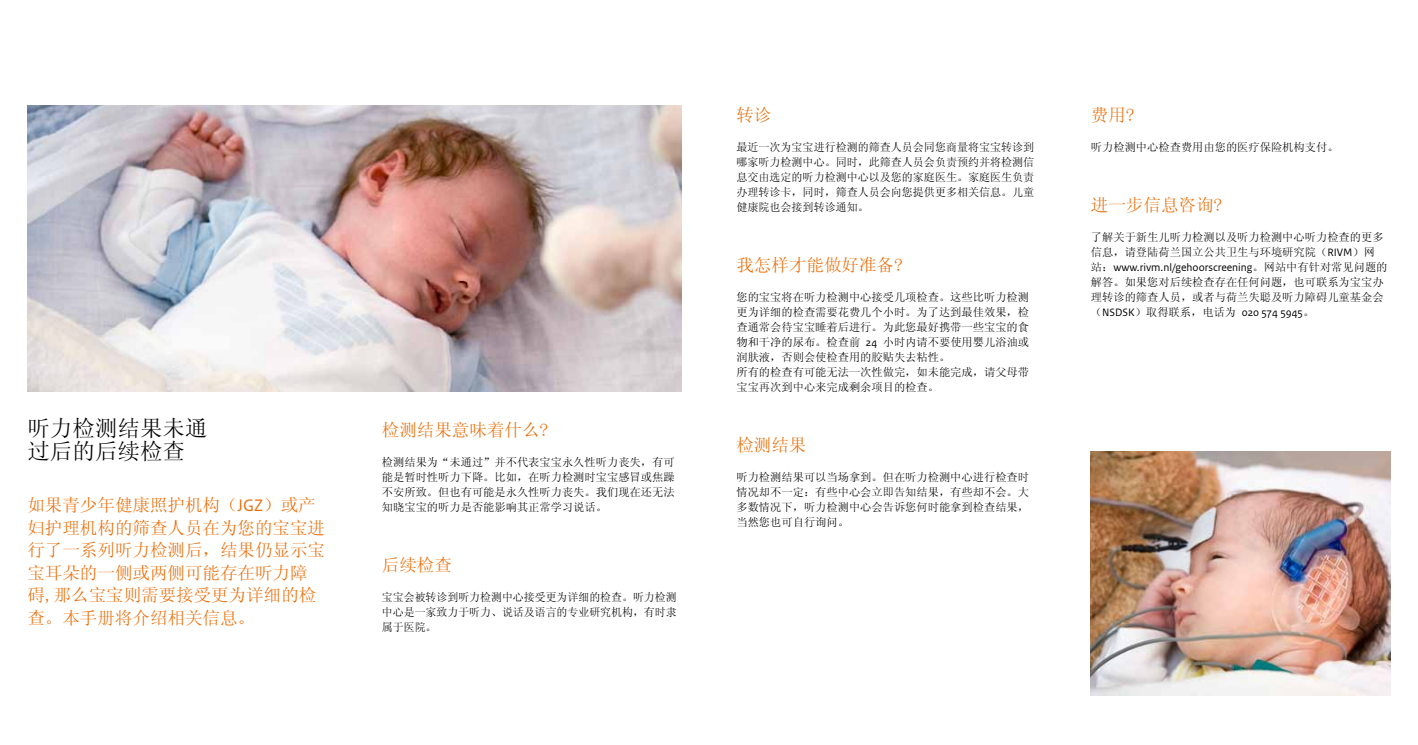
<style>
.page{position:relative;width:1418px;height:745px;background:#fff}
.page>*{position:absolute;margin:0;border:0;box-sizing:border-box;transform-origin:0 0}
.t1{font:22.5px/22.5px "Sim Sun";color:#000}
.t2{font:17.5px/22.5px "Sim Sun";color:#eb6e08}
.t3{font:11.25px/15px "Sim Sun";color:#000;text-align:justify}
.t4{font:11.25px "Rijksoverheid Sans Text";color:#000}
.s1{font-family:"Rijksoverheid Sans Text"}
.s2{font-family:"Sim Sun"}
</style>
<div class="page">
<img style="left:27px;top:105px;width:654px;height:286px">
<img style="left:1090px;top:451px;width:300px;height:243px">
<h1 class="t1" style="left:27px;top:416px;width:182px">听力检测结果未通过后的后续检查</h1>
<h2 class="t2" style="left:27px;top:493px;width:299px">如果青少年健康照护机构（<span class="s1">JGZ</span>）或产妇护理机构的筛查人员在为您的宝宝进行了一系列听力检测后，结果仍显示宝宝耳朵的一侧或两侧可能存在听力障碍,那么宝宝则需要接受更为详细的检查。本手册将介绍相关信息。</h2>
<h2 class="t2" style="left:382px;top:418px;width:168px">检测结果意味着什么?</h2>
<p class="t3" style="left:382px;top:454px;width:294px">检测结果为“未通过”并不代表宝宝永久性听力丧失，有可能是暂时性听力下降。比如，在听力检测时宝宝感冒或焦躁不安所致。但也有可能是永久性听力丧失。我们现在还无法知晓宝宝的听力是否能影响其正常学习说话。</p>
<h2 class="t2" style="left:382px;top:553px;width:71px">后续检查</h2>
<p class="t3" style="left:382px;top:589px;width:296px">宝宝会被转诊到听力检测中心接受更为详细的检查。听力检测中心是一家致力于听力、说话及语言的专业研究机构，有时隶属于医院。</p>
<h2 class="t2" style="left:736px;top:103px;width:36px">转诊</h2>
<p class="t3" style="left:736px;top:139px;width:299px">最近一次为宝宝进行检测的筛查人员会同您商量将宝宝转诊到哪家听力检测中心。同时，此筛查人员会负责预约并将检测信息交由选定的听力检测中心以及您的家庭医生。家庭医生负责办理转诊卡，同时，筛查人员会向您提供更多相关信息。儿童健康院也会接到转诊通知。</p>
<h2 class="t2" style="left:736px;top:253px;width:168px">我怎样才能做好准备?</h2>
<p class="t3" style="left:736px;top:289px;width:294px;text-align:left">您的宝宝将在听力检测中心接受几项检查。这些比听力检测更为详细的检查需要花费几个小时。为了达到最佳效果，检查通常会待宝宝睡着后进行。为此您最好携带一些宝宝的食物和干净的尿布。检查前 <span class="s1">24</span> 小时内请不要使用婴儿浴油或润肤液，否则会使检查用的胶贴失去粘性。<br>所有的检查有可能无法一次性做完，如未能完成，请父母带宝宝再次到中心来完成剩余项目的检查。</p>
<h2 class="t2" style="left:736px;top:433px;width:71px">检测结果</h2>
<p class="t3" style="left:736px;top:469px;width:294px">听力检测结果可以当场拿到。但在听力检测中心进行检查时情况却不一定：有些中心会立即告知结果，有些却不会。大多数情况下，听力检测中心会告诉您何时能拿到检查结果，当然您也可自行询问。</p>
<h2 class="t2" style="left:1090px;top:103px;width:45px">费用?</h2>
<p class="t3" style="left:1090px;top:139px;width:249px">听力检测中心检查费用由您的医疗保险机构支付。</p>
<h2 class="t2" style="left:1090px;top:193px;width:133px">进一步信息咨询?</h2>
<p class="t3" style="left:1090px;top:229px;width:294px">了解关于新生儿听力检测以及听力检测中心听力检查的更多信息，请登陆荷兰国立公共卫生与环境研究院（<span class="s1">RIVM</span>）网</p>
<p class="t4" style="left:1090px;top:260px;width:298px"><span class="s2">站：</span>www.rivm.nl/gehoorscreening<span class="s2">。网站中有针对常见问题的</span></p>
<p class="t3" style="left:1090px;top:274px;width:294px">解答。如果您对后续检查存在任何问题，也可联系为宝宝办理转诊的筛查人员，或者与荷兰失聪及听力障碍儿童基金会</p>
<p class="t4" style="left:1090px;top:305px;width:225px"><span class="s2">（</span>NSDSK<span class="s2">）取得联系，电话为</span> 020 574 5945<span class="s2">。</span></p>
</div>
